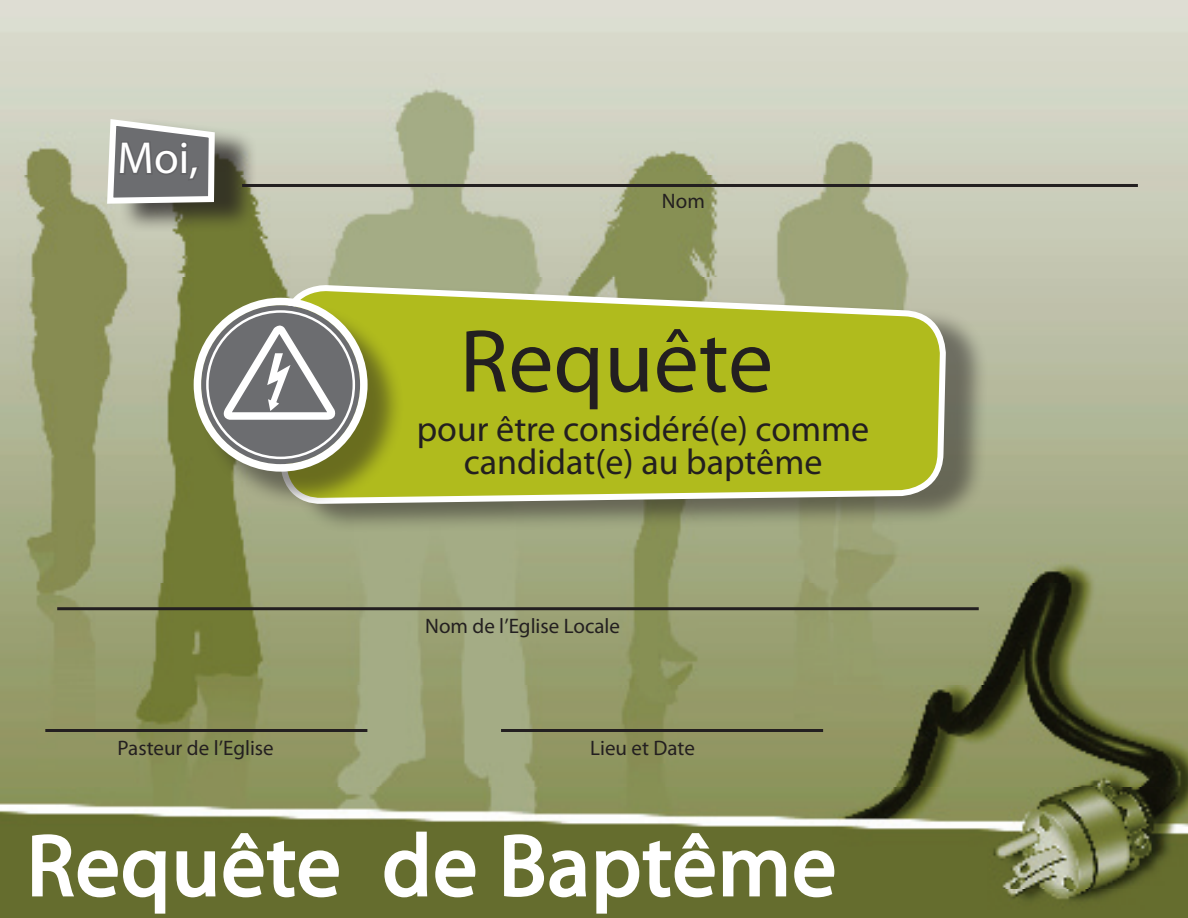
<style>
.page{position:relative;width:1188px;height:918px;background:#fff}
.page>*{position:absolute;margin:0;border:0;box-sizing:border-box;transform-origin:0 0}
.t1{font:90px "Myriad Pro";color:#231f20}
.t2{font:87px "Myriad Pro";letter-spacing:.02em;color:#fff}
.t3{font:45px "Myriad Pro";color:#fff}
.t4{font:36px/33px "Myriad Pro";color:#231f20;text-align:center}
.t5{font:21px "Myriad Pro";color:#231f20}
</style>
<div class="page">
<img style="left:0;top:0;width:1188px;height:918px">
<hr style="left:57px;top:607px;width:922px;height:3px;background:#231f20">
<div style="left:118px;top:116px;width:139px;height:116px;background:#231f20;opacity:.75"></div>
<svg style="left:104px;top:116px;width:114px;height:802px;background:#929868"></svg>
<hr style="left:242px;top:184px;width:896px;height:3px;background:#231f20">
<svg style="left:110px;top:121px;width:102px;height:80px"></svg>
<div style="left:291px;top:282px;width:698px;height:251px;background:#231f20;opacity:.5"></div>
<svg style="left:277px;top:282px;width:672px;height:636px;background:#9ba357"></svg>
<div style="left:198px;top:302px;width:205px;height:205px;background:#231f20;opacity:.5"></div>
<div style="left:201px;top:305px;width:159px;height:159px;background:#6c6d70;border-radius:50%"></div>
<div style="left:194px;top:298px;width:174px;height:174px;border:8px solid #fff;border-radius:50%"></div>
<div style="left:206px;top:310px;width:149px;height:149px;border:3px solid #fff;border-radius:50%"></div>
<svg style="left:219px;top:328px;width:119px;height:95px"></svg>
<hr style="left:45px;top:729px;width:322px;height:3px;background:#231f20">
<hr style="left:501px;top:729px;width:322px;height:3px;background:#231f20">
<svg style="left:31px;top:833px;width:136px;height:82px"></svg>
<svg style="left:175px;top:830px;width:165px;height:69px"></svg>
<svg style="left:383px;top:830px;width:94px;height:69px"></svg>
<svg style="left:502px;top:833px;width:86px;height:66px"></svg>
<svg style="left:594px;top:830px;width:242px;height:85px;background:#838957"></svg>
<p class="t3" style="left:118px;top:130px;width:83px">Moi,</p>
<p class="t5" style="left:662px;top:188px;width:44px">Nom</p>
<p class="t1" style="left:460px;top:306px;width:315px">Requête</p>
<p class="t4" style="left:417px;top:412px;width:454px">pour être considéré(e) comme candidat(e) au baptême</p>
<p class="t5" style="left:425px;top:613px;width:196px">Nom de l’Eglise Locale</p>
<p class="t5" style="left:118px;top:735px;width:158px">Pasteur de l’Eglise</p>
<p class="t5" style="left:590px;top:735px;width:106px">Lieu et Date</p>
<p class="t2" style="left:27px;top:812px;width:811px">Requête de Baptême</p>
</div>
